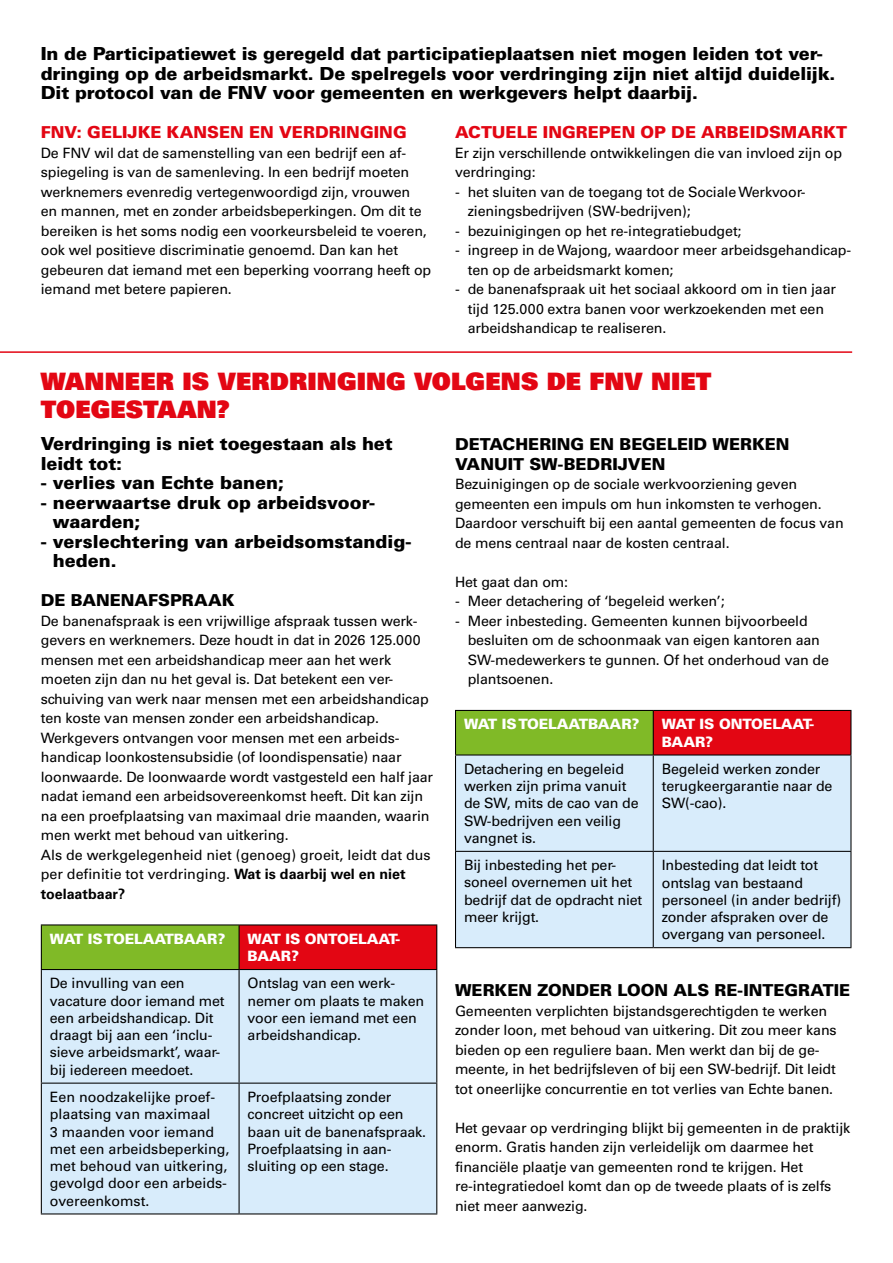
<style>
.page{position:relative;width:893px;height:1263px;background:#fff}
.page>*{position:absolute;margin:0;border:0;box-sizing:border-box;transform-origin:0 0}
.t1{font:24px/28.5px "Univers LT Pro X Black";letter-spacing:.005em;color:#e30613}
.t2{font:900 18px/19.5px "Univers LT Std";letter-spacing:-.01em;color:#000}
.t3{font:900 16.5px/19.5px "Univers LT Std";color:#000}
.t4{font:900 16.5px "Univers LT Std";color:#e30613}
.t5{font:14.25px/19.5px "Univers LT Std";letter-spacing:-.01em;color:#000}
.t6{font:900 14.25px/17.2px "Univers LT Std";letter-spacing:-.01em;color:#fff}
.s1{font-weight:700}
</style>
<div class="page">
<div style="left:41px;top:925px;width:198px;height:44px;background:#80ba27"></div>
<div style="left:239px;top:925px;width:198px;height:44px;background:#e30613"></div>
<div style="left:42px;top:970px;width:394px;height:243px;background:#d8ecfb"></div>
<hr style="left:41px;top:924px;width:198px;height:1px;background:#000">
<hr style="left:41px;top:925px;width:1px;height:44px;background:#000">
<hr style="left:239px;top:924px;width:198px;height:1px;background:#000">
<hr style="left:239px;top:925px;width:1px;height:44px;background:#000">
<hr style="left:436px;top:925px;width:1px;height:44px;background:#000">
<hr style="left:41px;top:969px;width:198px;height:1px;background:#000">
<hr style="left:41px;top:970px;width:1px;height:112px;background:#000">
<hr style="left:239px;top:969px;width:198px;height:1px;background:#000">
<hr style="left:239px;top:970px;width:1px;height:112px;background:#000">
<hr style="left:436px;top:970px;width:1px;height:112px;background:#000">
<hr style="left:41px;top:1082px;width:198px;height:2px;background:#000">
<hr style="left:41px;top:1084px;width:1px;height:129px;background:#000">
<hr style="left:239px;top:1082px;width:198px;height:2px;background:#000">
<hr style="left:239px;top:1084px;width:1px;height:129px;background:#000">
<hr style="left:436px;top:1084px;width:1px;height:129px;background:#000">
<hr style="left:41px;top:1213px;width:198px;height:1px;background:#000">
<hr style="left:239px;top:1213px;width:198px;height:1px;background:#000">
<div style="left:455px;top:710px;width:198px;height:45px;background:#80ba27"></div>
<div style="left:653px;top:710px;width:198px;height:45px;background:#e30613"></div>
<div style="left:456px;top:755px;width:394px;height:192px;background:#d8ecfb"></div>
<hr style="left:455px;top:710px;width:198px;height:1px;background:#000">
<hr style="left:455px;top:711px;width:1px;height:43px;background:#000">
<hr style="left:653px;top:710px;width:198px;height:1px;background:#000">
<hr style="left:653px;top:711px;width:1px;height:43px;background:#000">
<hr style="left:850px;top:711px;width:1px;height:43px;background:#000">
<hr style="left:455px;top:754px;width:198px;height:1px;background:#000">
<hr style="left:455px;top:755px;width:1px;height:96px;background:#000">
<hr style="left:653px;top:754px;width:198px;height:1px;background:#000">
<hr style="left:653px;top:755px;width:1px;height:96px;background:#000">
<hr style="left:850px;top:755px;width:1px;height:96px;background:#000">
<hr style="left:455px;top:851px;width:198px;height:1px;background:#000">
<hr style="left:455px;top:852px;width:1px;height:95px;background:#000">
<hr style="left:653px;top:851px;width:198px;height:1px;background:#000">
<hr style="left:653px;top:852px;width:1px;height:95px;background:#000">
<hr style="left:850px;top:852px;width:1px;height:95px;background:#000">
<hr style="left:455px;top:947px;width:198px;height:1px;background:#000">
<hr style="left:653px;top:947px;width:198px;height:1px;background:#000">
<hr style="left:0;top:351px;width:852px;height:2px;background:#e30613">
<p class="t2" style="left:41px;top:44px;width:796px">In de Participatiewet is geregeld dat participatieplaatsen niet mogen leiden tot ver&shy;dringing op de arbeidsmarkt. De spelregels voor verdringing zijn niet altijd duidelijk.<br>Dit protocol van de FNV voor gemeenten en werkgevers helpt daarbij.</p>
<p class="t4" style="left:41px;top:122px;width:367px">FNV: GELIJKE KANSEN EN VERDRINGING</p>
<p class="t5" style="left:41px;top:143px;width:392px">De FNV wil dat de samenstelling van een bedrijf een af&shy;spiegeling is van de samenleving. In een bedrijf moeten werknemers evenredig vertegenwoordigd zijn, vrouwen<br>en mannen, met en zonder arbeidsbeperkingen. Om dit te bereiken is het soms nodig een voorkeursbeleid te voeren, ook wel positieve discriminatie genoemd. Dan kan het gebeuren dat iemand met een beperking voorrang heeft op iemand met betere papieren.</p>
<p class="t4" style="left:455px;top:122px;width:394px">ACTUELE INGREPEN OP DE ARBEIDSMARKT</p>
<p class="t5" style="left:455px;top:143px;width:389px">Er zijn verschillende ontwikkelingen die van invloed zijn op verdringing:</p>
<p class="t5" style="left:468px;top:182px;width:339px;text-indent:-13px">- het sluiten van de toegang tot de Sociale Werkvoor&shy;zieningsbedrijven (SW-bedrijven);</p>
<p class="t5" style="left:455px;top:221px;width:288px">- bezuinigingen op het re-integratiebudget;</p>
<p class="t5" style="left:468px;top:241px;width:385px;text-indent:-13px">- ingreep in de Wajong, waardoor meer arbeidsgehandicap&shy;ten op de arbeidsmarkt komen;</p>
<p class="t5" style="left:468px;top:280px;width:370px;text-indent:-13px">- de banenafspraak uit het sociaal akkoord om in tien jaar tijd 125.000 extra banen voor werkzoekenden met een arbeidshandicap te realiseren.</p>
<h1 class="t1" style="left:41px;top:366px;width:672px">WANNEER IS VERDRINGING VOLGENS DE FNV NIET<br>TOEGESTAAN?</h1>
<p class="t2" style="left:41px;top:434px;width:353px">Verdringing is niet toegestaan als het leidt tot:</p>
<p class="t2" style="left:41px;top:473px;width:245px">- verlies van Echte banen;</p>
<p class="t2" style="left:53px;top:492px;width:323px;text-indent:-12px">- neerwaartse druk op arbeidsvoor&shy;waarden;</p>
<p class="t2" style="left:53px;top:531px;width:359px;text-indent:-12px">- verslechtering van arbeidsomstandig&shy;heden.</p>
<p class="t3" style="left:41px;top:590px;width:195px">DE BANENAFSPRAAK</p>
<p class="t5" style="left:41px;top:611px;width:394px">De banenafspraak is een vrijwillige afspraak tussen werk&shy;gevers en werknemers. Deze houdt in dat in 2026 125.000 mensen met een arbeidshandicap meer aan het werk moeten zijn dan nu het geval is. Dat betekent een ver&shy;schuiving van werk naar mensen met een arbeidshandicap ten koste van mensen zonder een arbeidshandicap.<br>Werkgevers ontvangen voor mensen met een arbeids&shy;handicap loonkostensubsidie (of loondispensatie) naar loonwaarde. De loonwaarde wordt vastgesteld een half jaar nadat iemand een arbeidsovereenkomst heeft. Dit kan zijn na een proefplaatsing van maximaal drie maanden, waarin men werkt met behoud van uitkering.<br>Als de werkgelegenheid niet (genoeg) groeit, leidt dat dus per definitie tot verdringing. <span class="s1">Wat is daarbij wel en niet toelaatbaar?</span></p>
<p class="t6" style="left:50px;top:930px;width:177px">WAT IS TOELAATBAAR?</p>
<p class="t6" style="left:248px;top:930px;width:154px">WAT IS ONTOELAAT-<br>BAAR?</p>
<p class="t5" style="left:50px;top:975px;width:176px;line-height:17.2px">De invulling van een vacature door iemand met een arbeidshandicap. Dit draagt bij aan een ‘inclu&shy;sieve arbeidsmarkt’, waar&shy;bij iedereen meedoet.</p>
<p class="t5" style="left:248px;top:975px;width:178px;line-height:17.2px">Ontslag van een werk&shy;nemer om plaats te maken voor een iemand met een arbeidshandicap.</p>
<p class="t5" style="left:50px;top:1088px;width:181px;line-height:17.2px">Een noodzakelijke proef&shy;plaatsing van maximaal<br>3 maanden voor iemand met een arbeidsbeperking, met behoud van uitkering, gevolgd door een arbeids&shy;overeenkomst.</p>
<p class="t5" style="left:248px;top:1088px;width:180px;line-height:17.2px">Proefplaatsing zonder concreet uitzicht op een baan uit de banenafspraak.<br>Proefplaatsing in aan&shy;sluiting op een stage.</p>
<p class="t3" style="left:455px;top:434px;width:336px">DETACHERING EN BEGELEID WERKEN<br>VANUIT SW-BEDRIJVEN</p>
<p class="t5" style="left:455px;top:475px;width:390px">Bezuinigingen op de sociale werkvoorziening geven gemeenten een impuls om hun inkomsten te verhogen.<br>Daardoor verschuift bij een aantal gemeenten de focus van de mens centraal naar de kosten centraal.</p>
<p class="t5" style="left:455px;top:572px;width:115px">Het gaat dan om:</p>
<p class="t5" style="left:455px;top:592px;width:271px">- Meer detachering of ‘begeleid werken’;</p>
<p class="t5" style="left:468px;top:611px;width:363px;text-indent:-13px">- Meer inbesteding. Gemeenten kunnen bijvoorbeeld besluiten om de schoonmaak van eigen kantoren aan SW-medewerkers te gunnen. Of het onderhoud van de plantsoenen.</p>
<p class="t6" style="left:464px;top:715px;width:177px">WAT IS TOELAATBAAR?</p>
<p class="t6" style="left:662px;top:715px;width:154px">WAT IS ONTOELAAT-<br>BAAR?</p>
<p class="t5" style="left:464px;top:760px;width:176px;line-height:17.2px">Detachering en begeleid werken zijn prima vanuit de SW, mits de cao van de<br>SW-bedrijven een veilig vangnet is.</p>
<p class="t5" style="left:662px;top:760px;width:172px;line-height:17.2px">Begeleid werken zonder terugkeergarantie naar de<br>SW(-cao).</p>
<p class="t5" style="left:464px;top:857px;width:180px;line-height:17.2px">Bij inbesteding het per&shy;soneel overnemen uit het bedrijf dat de opdracht niet meer krijgt.</p>
<p class="t5" style="left:662px;top:857px;width:181px;line-height:17.2px">Inbesteding dat leidt tot ontslag van bestaand personeel (in ander bedrijf) zonder afspraken over de overgang van personeel.</p>
<p class="t3" style="left:455px;top:980px;width:397px">WERKEN ZONDER LOON ALS RE-INTEGRATIE</p>
<p class="t5" style="left:455px;top:1001px;width:383px">Gemeenten verplichten bijstandsgerechtigden te werken zonder loon, met behoud van uitkering. Dit zou meer kans bieden op een reguliere baan. Men werkt dan bij de ge&shy;meente, in het bedrijfsleven of bij een SW-bedrijf. Dit leidt tot oneerlijke concurrentie en tot verlies van Echte banen.</p>
<p class="t5" style="left:455px;top:1118px;width:397px">Het gevaar op verdringing blijkt bij gemeenten in de praktijk enorm. Gratis handen zijn verleidelijk om daarmee het financiële plaatje van gemeenten rond te krijgen. Het re-integratiedoel komt dan op de tweede plaats of is zelfs niet meer aanwezig.</p>
</div>
